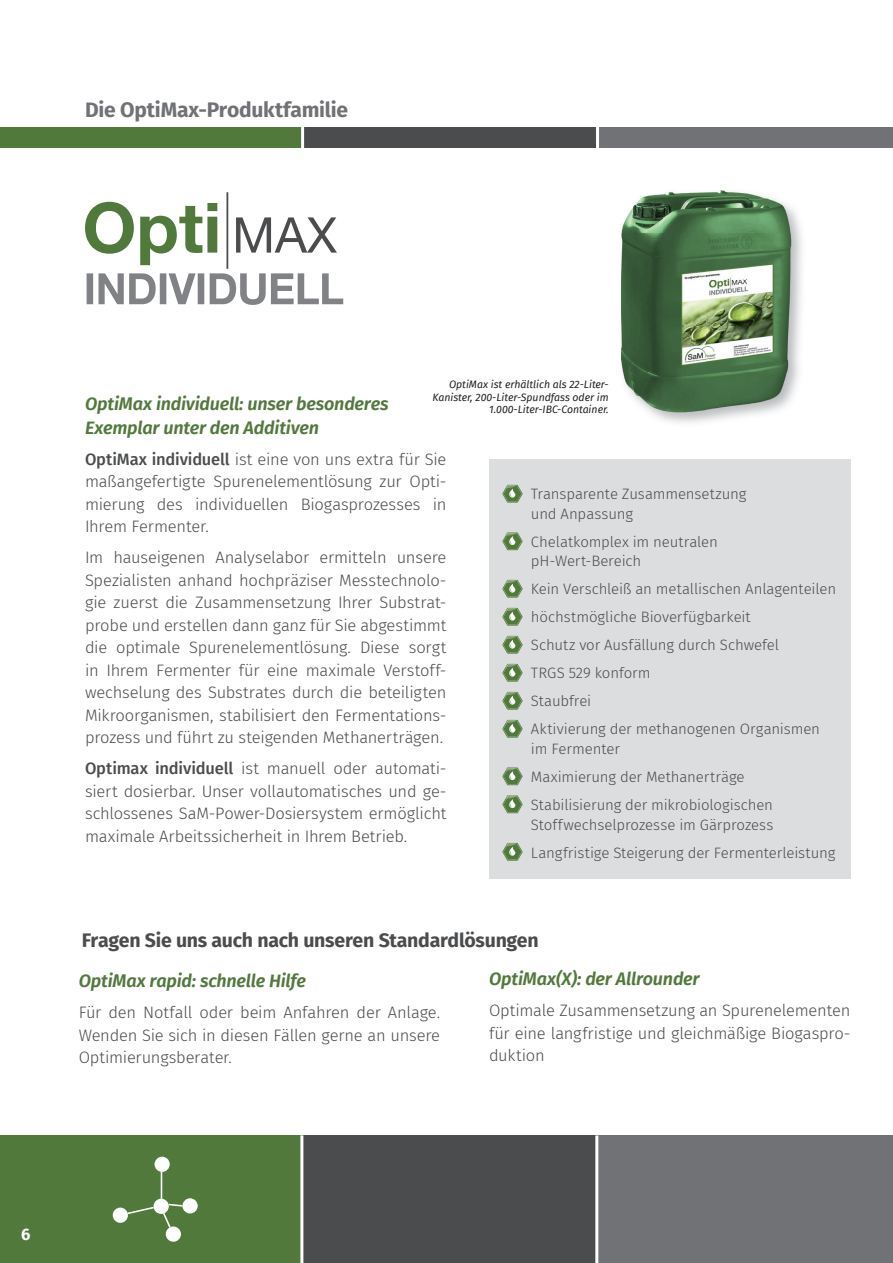
<style>
.page{position:relative;width:893px;height:1263px;background:#fff}
.page>*{position:absolute;margin:0;border:0;box-sizing:border-box;transform-origin:0 0}
.t1{font:700 21px "Fira Sans";letter-spacing:-.01em;color:#717275}
.t2{font:700 19.5px "Fira Sans";letter-spacing:-.015em;color:#4b4c4d}
.t3{font:italic 600 18px/24px "Fira Sans";letter-spacing:-.01em;color:#51793c}
.t4{font:300 16.5px/22.5px "Fira Sans";letter-spacing:-.015em;color:#4b4c4d;text-align:justify}
.t5{font:700 16.5px "Fira Sans";color:#fff}
.t6{font:300 15px/28px "Fira Sans";letter-spacing:-.01em;color:#4b4c4d}
.t7{font:italic 10.5px/12.6px "Fira Sans";color:#231f20;text-align:right}
.s1{font-weight:500}
</style>
<div class="page">
<div style="left:0;top:127px;width:303px;height:21px;background:#51793c"></div>
<div style="left:303px;top:127px;width:295px;height:21px;background:#4b4c4d"></div>
<div style="left:598px;top:127px;width:295px;height:21px;background:#717275"></div>
<hr style="left:301px;top:123px;width:3px;height:36px;background:#fff">
<hr style="left:596px;top:123px;width:3px;height:36px;background:#fff">
<div style="left:0;top:1135px;width:303px;height:128px;background:#51793c"></div>
<div style="left:303px;top:1135px;width:295px;height:128px;background:#4b4c4d"></div>
<div style="left:598px;top:1135px;width:295px;height:128px;background:#717275"></div>
<hr style="left:300px;top:1135px;width:3px;height:128px;background:#fff">
<hr style="left:595px;top:1135px;width:3px;height:128px;background:#fff">
<div style="left:489px;top:459px;width:361px;height:420px;background:#dcdddf"></div>
<svg style="left:502px;top:485px;width:21px;height:18px"></svg>
<svg style="left:502px;top:532px;width:21px;height:18px"></svg>
<svg style="left:502px;top:580px;width:21px;height:18px"></svg>
<svg style="left:502px;top:608px;width:21px;height:18px"></svg>
<svg style="left:502px;top:636px;width:21px;height:18px"></svg>
<svg style="left:502px;top:664px;width:21px;height:18px"></svg>
<svg style="left:502px;top:692px;width:21px;height:18px"></svg>
<svg style="left:502px;top:720px;width:21px;height:18px"></svg>
<svg style="left:502px;top:767px;width:21px;height:18px"></svg>
<svg style="left:502px;top:795px;width:21px;height:18px"></svg>
<svg style="left:502px;top:843px;width:21px;height:18px"></svg>
<svg style="left:87px;top:273px;width:256px;height:32px"></svg>
<svg style="left:236px;top:217px;width:101px;height:36px"></svg>
<svg style="left:85px;top:202px;width:132px;height:63px"></svg>
<hr style="left:226px;top:192px;width:2px;height:77px;background:#4b4c4d">
<img style="left:621px;top:190px;width:170px;height:228px">
<div style="left:155px;top:1157px;width:15px;height:15px;background:#fff;border-radius:50%"></div>
<div style="left:113px;top:1207px;width:15px;height:16px;background:#fff;border-radius:50%"></div>
<div style="left:166px;top:1226px;width:15px;height:16px;background:#fff;border-radius:50%"></div>
<div style="left:182px;top:1198px;width:16px;height:15px;background:#fff;border-radius:50%"></div>
<svg style="left:126px;top:1170px;width:58px;height:59px"></svg>
<p class="t1" style="left:85px;top:92px;width:265px">Die OptiMax-Produktfamilie</p>
<p class="t7" style="left:432px;top:378px;width:178px">OptiMax ist erhältlich als 22-Liter-<br>Kanister, 200-Liter-Spundfass oder im<br>1.000-Liter-IBC-Container.</p>
<p class="t3" style="left:85px;top:390px;width:305px">OptiMax individuell: unser besonderes<br>Exemplar unter den Additiven</p>
<p class="t4" style="left:85px;top:447px;width:363px"><span class="s1">OptiMax individuell</span> ist eine von uns extra für Sie maßangefertigte Spurenelementlösung zur Opti&shy;mierung des individuellen Biogasprozesses in Ihrem Fermenter.</p>
<p class="t4" style="left:85px;top:546px;width:363px">Im hauseigenen Analyselabor ermitteln unsere Spezialisten anhand hochpräziser Messtechnolo&shy;gie zuerst die Zusammensetzung Ihrer Substrat&shy;probe und erstellen dann ganz für Sie abgestimmt die optimale Spurenelementlösung. Diese sorgt in Ihrem Fermenter für eine maximale Verstoff&shy;wechselung des Substrates durch die beteiligten Mikroorganismen, stabilisiert den Fermentations&shy;prozess und führt zu steigenden Methanerträgen.</p>
<p class="t4" style="left:85px;top:757px;width:363px"><span class="s1">Optimax individuell</span> ist manuell oder automati&shy;siert dosierbar. Unser vollautomatisches und ge&shy;schlossenes SaM-Power-Dosiersystem ermöglicht maximale Arbeitssicherheit in Ihrem Betrieb.</p>
<p class="t6" style="left:531px;top:484px;width:217px;line-height:19.5px">Transparente Zusammensetzung und Anpassung</p>
<p class="t6" style="left:531px;top:532px;width:189px;line-height:19.5px">Chelatkomplex im neutralen pH-Wert-Bereich</p>
<p class="t6" style="left:531px;top:575px;width:307px">Kein Verschleiß an metallischen Anlagenteilen höchstmögliche Bioverfügbarkeit<br>Schutz vor Ausfällung durch Schwefel<br>TRGS 529 konform<br>Staubfrei<br>Aktivierung der methanogenen Organismen</p>
<p class="t6" style="left:531px;top:735px;width:244px">im Fermenter<br>Maximierung der Methanerträge<br>Stabilisierung der mikrobiologischen</p>
<p class="t6" style="left:531px;top:810px;width:306px">Stoffwechselprozesse im Gärprozess<br>Langfristige Steigerung der Fermenterleistung</p>
<p class="t2" style="left:82px;top:923px;width:458px">Fragen Sie uns auch nach unseren Standardlösungen</p>
<p class="t3" style="left:489px;top:966px;width:212px">OptiMax(X): der Allrounder</p>
<p class="t4" style="left:489px;top:999px;width:363px">Optimale Zusammensetzung an Spurenelementen für eine langfristige und gleichmäßige Biogaspro&shy;duktion</p>
<p class="t3" style="left:79px;top:968px;width:229px">OptiMax rapid: schnelle Hilfe</p>
<p class="t4" style="left:79px;top:1001px;width:363px">Für den Notfall oder beim Anfahren der Anlage.<br>Wenden Sie sich in diesen Fällen gerne an unsere Optimierungsberater.</p>
<p class="t5" style="left:21px;top:1220px;width:11px">6</p>
</div>
